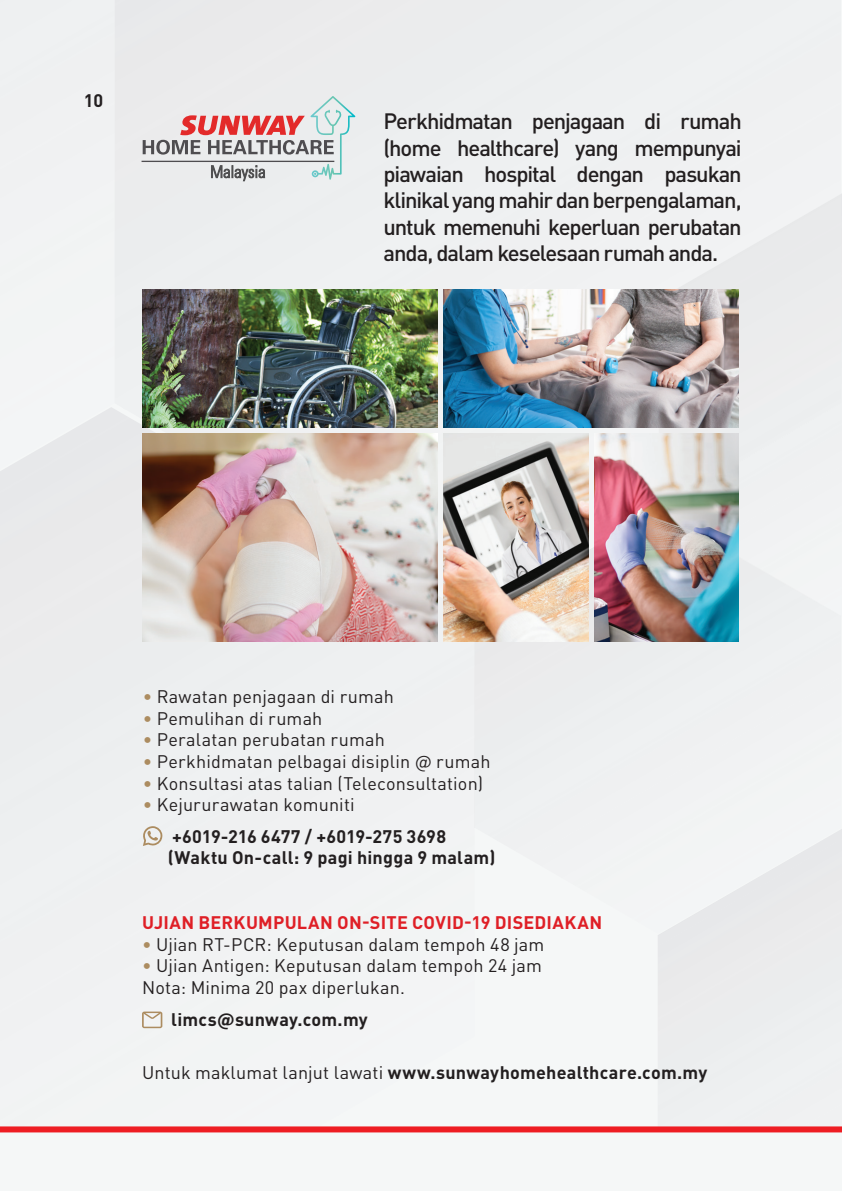
<style>
.page{position:relative;width:842px;height:1191px;background:#f5f7f7}
.page>*{position:absolute;margin:0;border:0;box-sizing:border-box;transform-origin:0 0}
.t1{font:500 22px/26.4px "DIN Pro";letter-spacing:-.05em;color:#231f20;text-align:justify}
.t2{font:18px/21.6px "DIN Pro";letter-spacing:.01em;color:#231f20}
.t3{font:700 18px/31.6px "DIN Pro";letter-spacing:.01em;color:#231f20}
.t4{font:700 18px "DIN Pro";letter-spacing:.015em;color:#df1f26}
.s1{color:#ac8c60}
.s2{font-weight:400;color:#ac8c60}
.s3{font-weight:400}
</style>
<div class="page">
<div style="left:476px;top:613px;width:263px;height:127px;background:#eceeef"></div>
<img style="left:475px;top:617px;width:1px;height:210px">
<img style="left:0;top:469px;width:270px;height:560px">
<div style="left:114px;top:409px;width:28px;height:204px;background:#ebebec"></div>
<div style="left:115px;top:0;width:396px;height:408px;background:#eceeef"></div>
<img style="left:577px;top:427px;width:82px;height:117px">
<img style="left:123px;top:408px;width:454px;height:69px">
<img style="left:437px;top:544px;width:157px;height:69px">
<div style="left:659px;top:194px;width:182px;height:234px;background:#ecedee"></div>
<div style="left:0;top:1126px;width:842px;height:6px;background:#ee1d23"></div>
<svg style="left:143px;top:826px;width:20px;height:20px"></svg>
<svg style="left:142px;top:1011px;width:20px;height:17px"></svg>
<img style="left:142px;top:433px;width:295px;height:208px">
<img style="left:142px;top:289px;width:295px;height:138px">
<img style="left:443px;top:289px;width:296px;height:138px">
<img style="left:443px;top:433px;width:145px;height:208px">
<img style="left:594px;top:433px;width:145px;height:208px">
<div style="left:142px;top:161px;width:192px;height:1px;border:1px solid #4f4d50"></div>
<svg style="left:143px;top:96px;width:212px;height:85px"></svg>
<p class="t3" style="left:84px;top:84px;width:21px">10</p>
<p class="t1" style="left:383px;top:107px;width:360px">Perkhidmatan penjagaan di rumah (home healthcare) yang mempunyai piawaian hospital dengan pasukan klinikal yang mahir dan berpengalaman, untuk memenuhi keperluan perubatan anda, dalam keselesaan rumah anda.</p>
<p class="t2" style="left:143px;top:685px;width:253px"><span class="s1">•</span> Rawatan penjagaan di rumah</p>
<p class="t2" style="left:143px;top:706px;width:181px"><span class="s1">•</span> Pemulihan di rumah</p>
<p class="t2" style="left:143px;top:728px;width:244px"><span class="s1">•</span> Peralatan perubatan rumah</p>
<p class="t2" style="left:143px;top:750px;width:349px"><span class="s1">•</span> Perkhidmatan pelbagai disiplin @ rumah</p>
<p class="t2" style="left:143px;top:771px;width:342px"><span class="s1">•</span> Konsultasi atas talian (Teleconsultation)</p>
<p class="t3" style="left:172px;top:788px;width:276px;text-indent:-29px"><span class="s2">•</span> <span class="s3">Kejururawatan komuniti<br></span>+6019-216 6477 / +6019-275 3698</p>
<p class="t3" style="left:168px;top:841px;width:329px">(Waktu On-call: 9 pagi hingga 9 malam)</p>
<p class="t4" style="left:142px;top:910px;width:462px">UJIAN BERKUMPULAN ON-SITE COVID-19 DISEDIAKAN</p>
<p class="t2" style="left:142px;top:932px;width:404px"><span class="s1">•</span> Ujian RT-PCR: Keputusan dalam tempoh 48 jam</p>
<p class="t2" style="left:142px;top:954px;width:401px"><span class="s1">•</span> Ujian Antigen: Keputusan dalam tempoh 24 jam<br>Nota: Minima 20 pax diperlukan.</p>
<p class="t3" style="left:171px;top:1002px;width:198px">limcs@sunway.com.my</p>
<p class="t3" style="left:142px;top:1055px;width:567px"><span class="s3">Untuk maklumat lanjut lawati</span> www.sunwayhomehealthcare.com.my</p>
</div>
